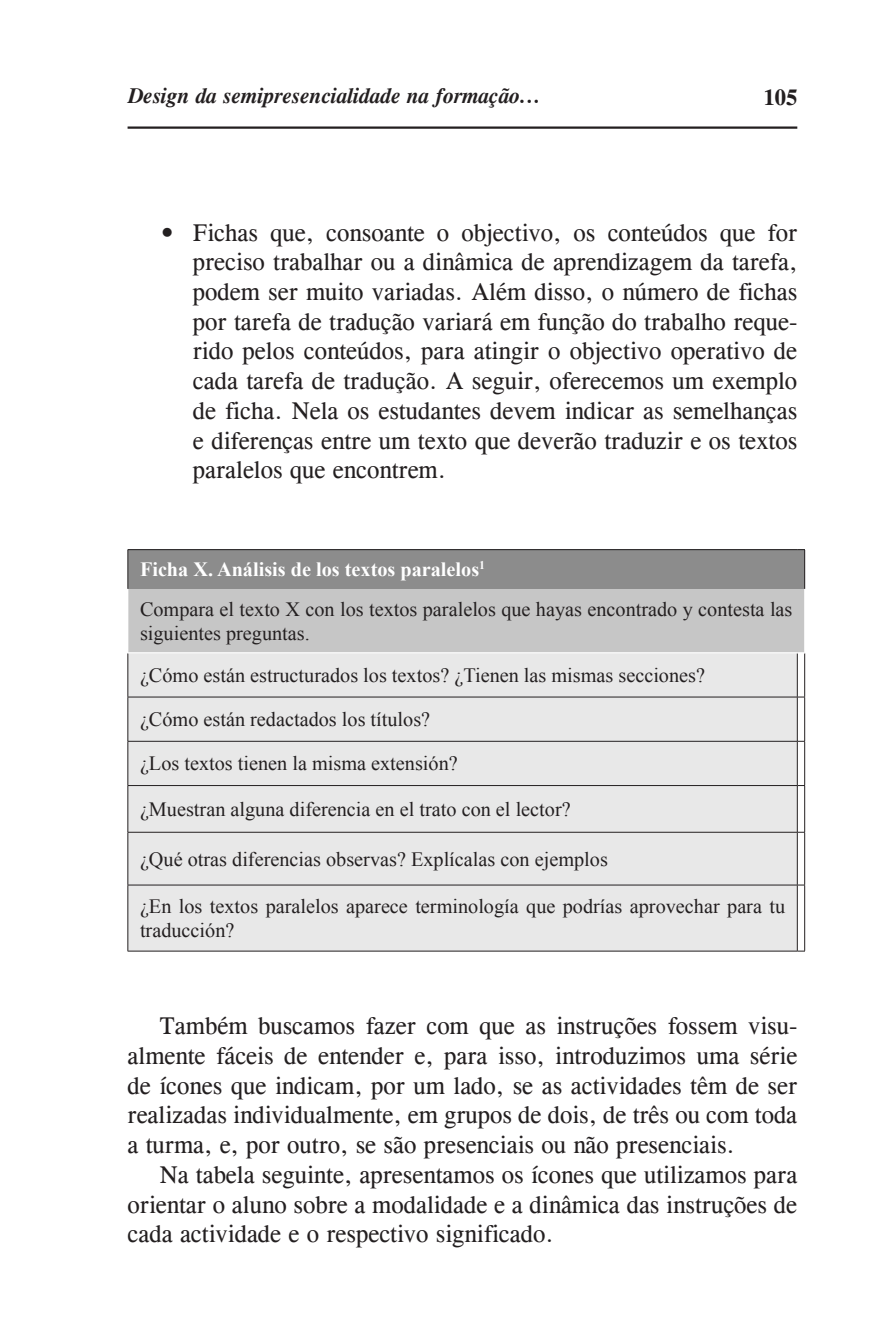
<style>
.page{position:relative;width:893px;height:1340px;background:#fff}
.page>*{position:absolute;margin:0;border:0;box-sizing:border-box;transform-origin:0 0}
.bullet{font:24.75px/29.7px "CG Times";color:#231f20;text-align:justify}
.texto{font:24.75px/29.7px "CG Times";color:#231f20;text-align:justify}
.t1{font:700 22.5px "CG Times";color:#231f20}
.t2{font:italic 700 21.38px "CG Times";color:#231f20}
.t3{font:20.25px/24.3px "Times New Roman";color:#231f20}
.t4{font:700 20.25px "Times New Roman";color:#fff}
</style>
<div class="page">
<hr style="left:128px;top:126px;width:669px;height:3px;background:#231f20">
<div style="left:128px;top:549px;width:677px;height:40px;background:#8c8c8c"></div>
<div style="left:128px;top:589px;width:677px;height:63px;background:#c6c6c6"></div>
<div style="left:128px;top:653px;width:669px;height:297px;background:#e8e8e8"></div>
<hr style="left:128px;top:549px;width:669px;height:1px;background:#231f20">
<hr style="left:128px;top:696px;width:669px;height:1px;background:#231f20">
<hr style="left:128px;top:741px;width:669px;height:1px;background:#231f20">
<hr style="left:128px;top:785px;width:669px;height:1px;background:#231f20">
<hr style="left:128px;top:831px;width:669px;height:1px;background:#231f20">
<hr style="left:128px;top:884px;width:669px;height:1px;background:#231f20">
<hr style="left:128px;top:950px;width:669px;height:1px;background:#231f20">
<hr style="left:127px;top:550px;width:1px;height:39px;background:#231f20">
<hr style="left:127px;top:653px;width:1px;height:43px;background:#231f20">
<hr style="left:127px;top:697px;width:1px;height:44px;background:#231f20">
<hr style="left:127px;top:741px;width:1px;height:44px;background:#231f20">
<hr style="left:127px;top:785px;width:1px;height:47px;background:#231f20">
<hr style="left:127px;top:832px;width:1px;height:52px;background:#231f20">
<hr style="left:127px;top:885px;width:1px;height:65px;background:#231f20">
<hr style="left:804px;top:550px;width:1px;height:39px;background:#231f20">
<hr style="left:804px;top:589px;width:1px;height:63px;background:#fff">
<svg style="left:797px;top:652px;width:8px;height:299px"></svg>
<p class="t2" style="left:128px;top:83px;width:415px">Design da semipresencialidade na formação...</p>
<p class="t1" style="left:764px;top:84px;width:35px">105</p>
<p class="bullet" style="left:193px;top:217px;width:606px;text-indent:-32px">• Fichas que, consoante o objectivo, os conteúdos que for preciso trabalhar ou a dinâmica de aprendizagem da tarefa, podem ser muito variadas. Além disso, o número de fichas por tarefa de tradução variará em função do trabalho reque&shy;rido pelos conteúdos, para atingir o objectivo operativo de cada tarefa de tradução. A seguir, oferecemos um exemplo de ficha. Nela os estudantes devem indicar as semelhanças e diferenças entre um texto que deverão traduzir e os textos paralelos que encontrem.</p>
<p class="t4" style="left:140px;top:555px;width:347px">Ficha X. Análisis de los textos paralelos<sup>1</sup></p>
<p class="t3" style="left:140px;top:596px;width:654px">Compara el texto X con los textos paralelos que hayas encontrado y contesta las siguientes preguntas.</p>
<p class="t3" style="left:140px;top:662px;width:567px">¿Cómo están estructurados los textos? ¿Tienen las mismas secciones?</p>
<p class="t3" style="left:140px;top:707px;width:292px">¿Cómo están redactados los títulos?</p>
<p class="t3" style="left:140px;top:751px;width:319px">¿Los textos tienen la misma extensión?</p>
<p class="t3" style="left:140px;top:796px;width:432px">¿Muestran alguna diferencia en el trato con el lector?</p>
<p class="t3" style="left:140px;top:846px;width:469px">¿Qué otras diferencias observas? Explícalas con ejemplos</p>
<p class="t3" style="left:140px;top:893px;width:647px">¿En los textos paralelos aparece terminología que podrías aprovechar para tu traducción?</p>
<p class="texto" style="left:128px;top:1011px;width:671px;text-indent:32px">Também buscamos fazer com que as instruções fossem visu&shy;almente fáceis de entender e, para isso, introduzimos uma série de ícones que indicam, por um lado, se as actividades têm de ser realizadas individualmente, em grupos de dois, de três ou com toda a turma, e, por outro, se são presenciais ou não presenciais.</p>
<p class="texto" style="left:128px;top:1159px;width:671px;text-indent:32px">Na tabela seguinte, apresentamos os ícones que utilizamos para orientar o aluno sobre a modalidade e a dinâmica das instruções de cada actividade e o respectivo significado.</p>
</div>
